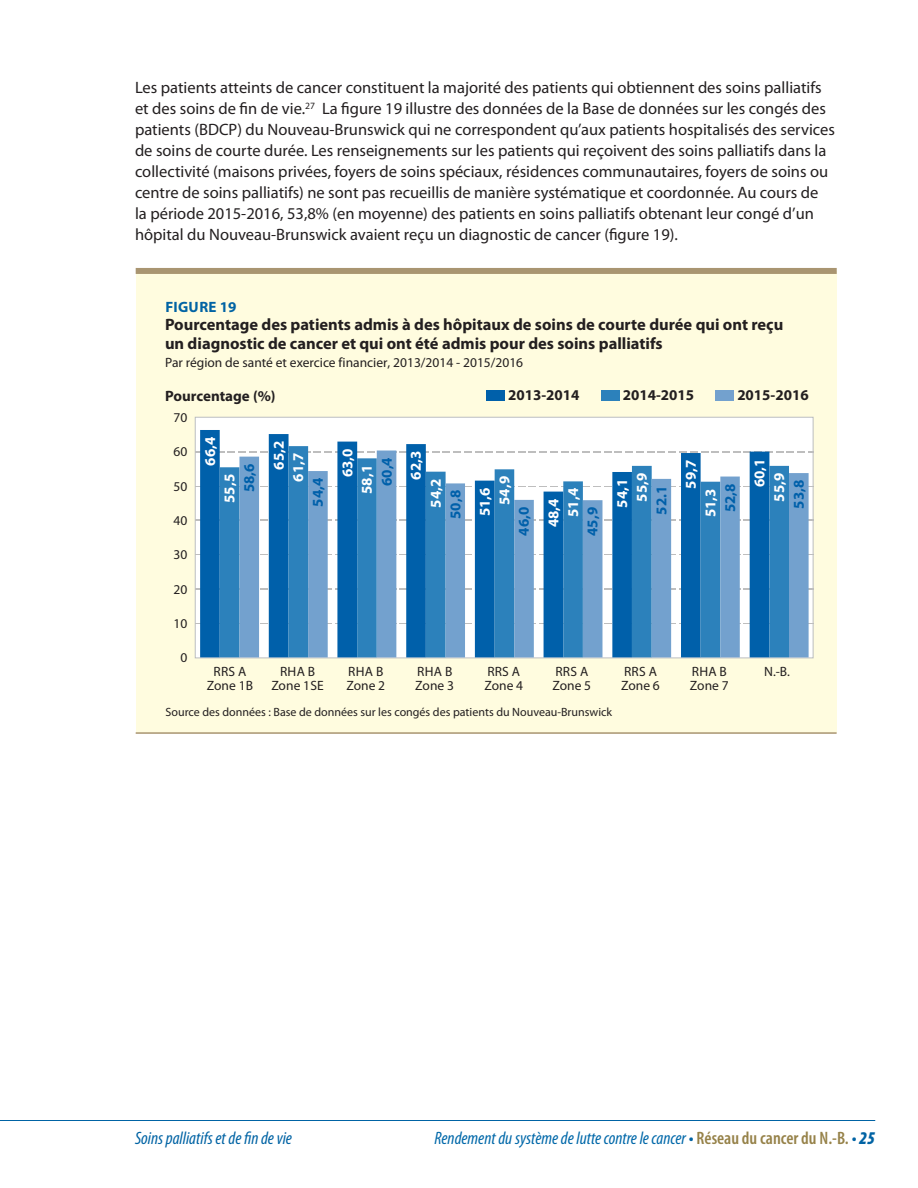
<style>
.page{position:relative;width:918px;height:1188px;background:#fff}
.page>*{position:absolute;margin:0;border:0;box-sizing:border-box;transform-origin:0 0}
.t1{font:italic condensed 18px "Myriad Pro";color:#0068a9}
.t2{font:italic condensed 18px "Myriad Pro";color:#0063a4}
.Body_Text_11pt_14{font:16.5px/21px "Myriad Pro";color:#231f20}
.t3{font:700 16.5px/18.9px "Myriad Pro";color:#231f20}
.t4{font:700 15px "Myriad Pro";color:#fff}
.t5{font:700 15px "Myriad Pro";color:#231f20}
.t6{font:700 15px "Myriad Pro";color:#0060aa}
.t7{font:700 15px "Myriad Pro";letter-spacing:.02em;color:#0063a4}
.t8{font:13.5px/13.8px "Myriad Pro";color:#231f20}
.t9{font:12px "Myriad Pro";color:#231f20}
.s1{font-weight:600;font-style:normal;color:#0063a4}
.s2{font-weight:600;font-style:normal;color:#968249}
.s3{font-weight:900;color:#0063a4}
</style>
<div class="page">
<hr style="left:0;top:1120px;width:875px;height:1px;background:#0063a4">
<div style="left:136px;top:272px;width:701px;height:461px;background:#fffcdf"></div>
<div style="left:195px;top:417px;width:618px;height:241px;background:#fff"></div>
<div style="left:716px;top:391px;width:18px;height:10px;background:#73a1ce"></div>
<div style="left:601px;top:391px;width:19px;height:10px;background:#2c81bb"></div>
<div style="left:486px;top:391px;width:19px;height:10px;background:#0060aa"></div>
<div style="left:136px;top:268px;width:701px;height:6px;background:#a99571"></div>
<hr style="left:136px;top:732px;width:701px;height:2px;background:#a99571">
<svg style="left:195px;top:588px;width:618px;height:2px"></svg>
<svg style="left:200px;top:430px;width:226px;height:227px;fill:#0060aa"></svg>
<svg style="left:220px;top:446px;width:206px;height:211px;fill:#2c81bb"></svg>
<svg style="left:239px;top:451px;width:570px;height:206px"></svg>
<p class="Body_Text_11pt_14" style="left:135px;top:78px;width:702px">Les patients atteints de cancer constituent la majorité des patients qui obtiennent des soins palliatifs et des soins de fin de vie.<sup>27</sup> La figure 19 illustre des données de la Base de données sur les congés des patients (BDCP) du Nouveau-Brunswick qui ne correspondent qu’aux patients hospitalisés des services de soins de courte durée. Les renseignements sur les patients qui reçoivent des soins palliatifs dans la collectivité (maisons privées, foyers de soins spéciaux, résidences communautaires, foyers de soins ou centre de soins palliatifs) ne sont pas recueillis de manière systématique et coordonnée. Au cours de<br>la période 2015-2016, 53,8% (en moyenne) des patients en soins palliatifs obtenant leur congé d’un hôpital du Nouveau-Brunswick avaient reçu un diagnostic de cancer (figure 19).</p>
<p class="t7" style="left:165px;top:301px;width:73px">FIGURE 19</p>
<p class="t3" style="left:165px;top:317px;width:620px">Pourcentage des patients admis à des hôpitaux de soins de courte durée qui ont reçu un diagnostic de cancer et qui ont été admis pour des soins palliatifs</p>
<p class="t8" style="left:165px;top:357px;width:359px">Par région de santé et exercice financier, 2013/2014 - 2015/2016</p>
<p class="t5" style="left:165px;top:390px;width:112px">Pourcentage (%)</p>
<p class="t5" style="left:508px;top:390px;width:73px">2013-2014</p>
<p class="t5" style="left:623px;top:390px;width:73px">2014-2015</p>
<p class="t5" style="left:737px;top:390px;width:73px">2015-2016</p>
<p class="t8" style="left:174px;top:412px;width:15px">70</p>
<p class="t8" style="left:174px;top:446px;width:15px">60</p>
<p class="t8" style="left:174px;top:481px;width:15px">50</p>
<p class="t8" style="left:174px;top:515px;width:15px">40</p>
<p class="t8" style="left:174px;top:549px;width:15px">30</p>
<p class="t8" style="left:174px;top:583px;width:15px">20</p>
<p class="t8" style="left:174px;top:617px;width:15px">10</p>
<p class="t8" style="left:180px;top:652px;width:8px">0</p>
<p class="t4" style="left:204px;top:466px;width:30px;rotate:-90deg">66,4</p>
<p class="t4" style="left:273px;top:470px;width:30px;rotate:-90deg">65,2</p>
<p class="t4" style="left:342px;top:477px;width:30px;rotate:-90deg">63,0</p>
<p class="t4" style="left:410px;top:480px;width:30px;rotate:-90deg">62,3</p>
<p class="t4" style="left:292px;top:482px;width:30px;rotate:-90deg">61,7</p>
<p class="t6" style="left:381px;top:486px;width:30px;rotate:-90deg">60,4</p>
<p class="t6" style="left:243px;top:492px;width:30px;rotate:-90deg">58,6</p>
<p class="t4" style="left:361px;top:494px;width:30px;rotate:-90deg">58,1</p>
<p class="t4" style="left:430px;top:508px;width:30px;rotate:-90deg">54,2</p>
<p class="t4" style="left:499px;top:505px;width:30px;rotate:-90deg">54,9</p>
<p class="t4" style="left:567px;top:517px;width:30px;rotate:-90deg">51,4</p>
<p class="t4" style="left:224px;top:503px;width:30px;rotate:-90deg">55,5</p>
<p class="t6" style="left:312px;top:507px;width:30px;rotate:-90deg">54,4</p>
<p class="t4" style="left:479px;top:516px;width:30px;rotate:-90deg">51,6</p>
<p class="t4" style="left:548px;top:527px;width:30px;rotate:-90deg">48,4</p>
<p class="t6" style="left:450px;top:519px;width:30px;rotate:-90deg">50,8</p>
<p class="t6" style="left:518px;top:536px;width:30px;rotate:-90deg">46,0</p>
<p class="t6" style="left:587px;top:536px;width:30px;rotate:-90deg">45,9</p>
<p class="t4" style="left:616px;top:508px;width:30px;rotate:-90deg">54,1</p>
<p class="t4" style="left:685px;top:489px;width:30px;rotate:-90deg">59,7</p>
<p class="t4" style="left:754px;top:487px;width:30px;rotate:-90deg">60,1</p>
<p class="t4" style="left:773px;top:502px;width:30px;rotate:-90deg">55,9</p>
<p class="t4" style="left:636px;top:502px;width:30px;rotate:-90deg">55,9</p>
<p class="t6" style="left:656px;top:515px;width:30px;rotate:-90deg">52.1</p>
<p class="t6" style="left:724px;top:512px;width:30px;rotate:-90deg">52,8</p>
<p class="t6" style="left:793px;top:509px;width:30px;rotate:-90deg">53,8</p>
<p class="t4" style="left:705px;top:517px;width:30px;rotate:-90deg">51,3</p>
<p class="t8" style="left:207px;top:666px;width:48px;text-align:center">RRS A<br>Zone 1B</p>
<p class="t8" style="left:271px;top:666px;width:54px;text-align:center">RHA B<br>Zone 1SE</p>
<p class="t8" style="left:346px;top:666px;width:40px">RHA B<br>Zone 2</p>
<p class="t8" style="left:415px;top:666px;width:40px">RHA B<br>Zone 3</p>
<p class="t8" style="left:484px;top:666px;width:40px">RRS A<br>Zone 4</p>
<p class="t8" style="left:553px;top:666px;width:40px">RRS A<br>Zone 5</p>
<p class="t8" style="left:621px;top:666px;width:40px">RRS A<br>Zone 6</p>
<p class="t8" style="left:690px;top:666px;width:40px">RHA B<br>Zone 7</p>
<p class="t8" style="left:764px;top:666px;width:27px">N.-B.</p>
<p class="t9" style="left:166px;top:707px;width:448px">Source des données : Base de données sur les congés des patients du Nouveau-Brunswick</p>
<p class="t2" style="left:135px;top:1129px;width:159px">Soins palliatifs et de fin de vie</p>
<p class="t1" style="left:434px;top:1128px;width:442px">Rendement du système de lutte contre le cancer <span class="s1">•</span> <span class="s2">Réseau du cancer du N.-B.</span> <span class="s1">•</span> <span class="s3">25</span></p>
</div>
